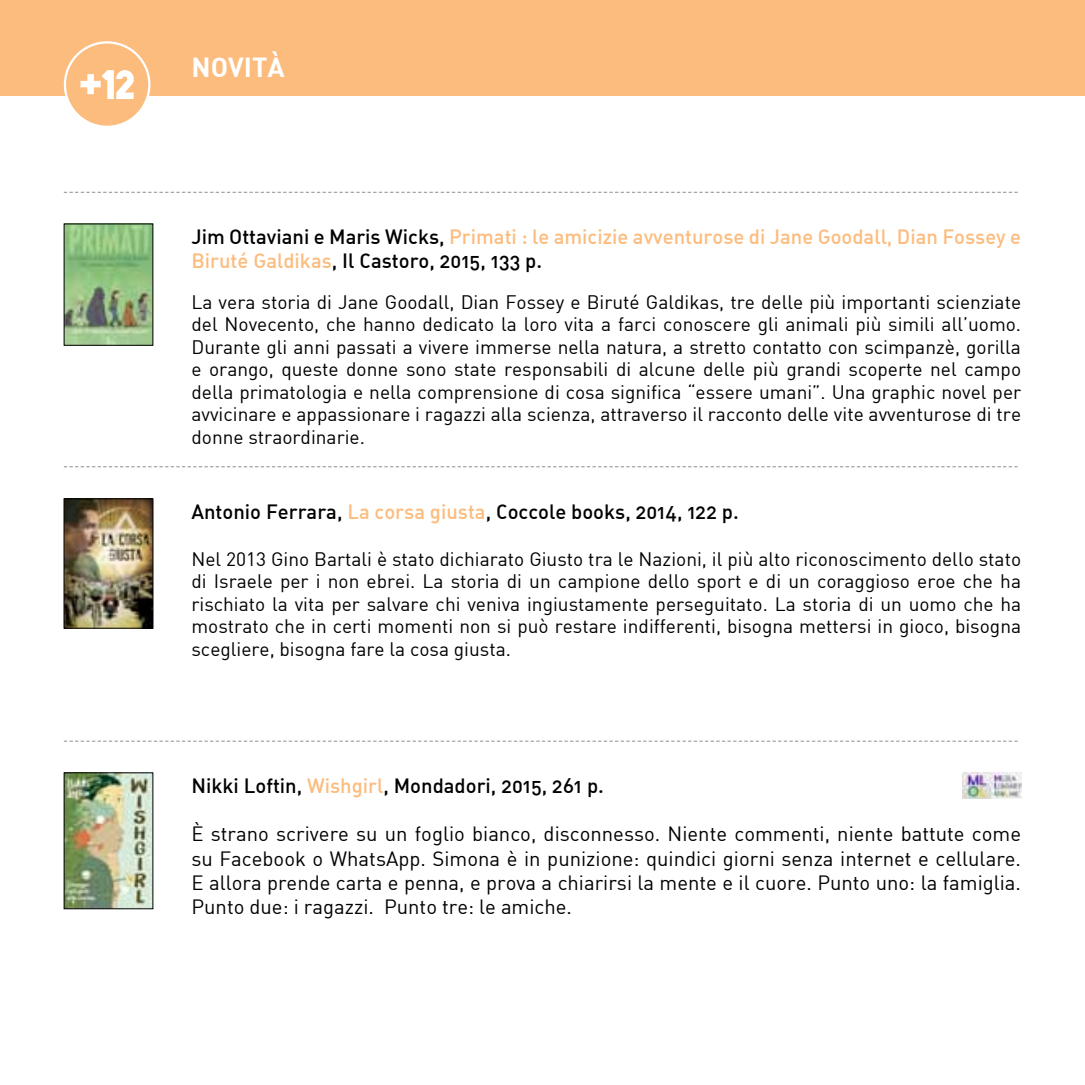
<style>
.page{position:relative;width:1085px;height:1085px;background:#fff}
.page>*{position:absolute;margin:0;border:0;box-sizing:border-box;transform-origin:0 0}
.t1{font:27px "DIN Bold";color:#fff}
.t2{font:20.25px/24.3px "DIN";color:#000;text-align:justify}
.t3{font:20.25px/24.3px "DIN Medium Alternate";color:#fcbc7e}
.t4{font:20.25px "DIN Medium Alternate";color:#000}
.t5{font:19.12px/22.5px "DIN";color:#000;text-align:justify}
.s1{color:#000}
.s2{color:#fcbc7e}
</style>
<div class="page">
<svg style="left:64px;top:466px;width:953px;height:1px"></svg>
<svg style="left:64px;top:192px;width:953px;height:1px"></svg>
<svg style="left:64px;top:740px;width:953px;height:1px"></svg>
<div style="left:0;top:0;width:1084px;height:96px;background:#fcbc7e"></div>
<div style="left:64px;top:41px;width:86px;height:87px;background:#fcbc7e;border:2px solid #fff;border-radius:50%"></div>
<svg style="left:80px;top:70px;width:54px;height:29px"></svg>
<img style="left:66px;top:226px;width:85px;height:117px">
<img style="left:66px;top:774px;width:85px;height:132px">
<div style="left:64px;top:772px;width:89px;height:136px;border:1px solid #000"></div>
<img style="left:66px;top:500px;width:85px;height:126px">
<div style="left:64px;top:498px;width:89px;height:130px;border:1px solid #000"></div>
<img style="left:962px;top:772px;width:58px;height:26px">
<h1 class="t1" style="left:191px;top:50px;width:95px">NOVITÀ</h1>
<p class="t3" style="left:191px;top:224px;width:831px"><span class="s1">Jim Ottaviani e Maris Wicks,</span> Primati : le amicizie avventurose di Jane Goodall, Dian Fossey e<br>Biruté Galdikas<span class="s1">, I l Castoro, 2015, 133 p.</span></p>
<p class="t5" style="left:191px;top:290px;width:831px">La vera storia di Jane Goodall, Dian Fossey e Biruté Galdikas, tre delle più importanti scienziate del Novecento, che hanno dedicato la loro vita a farci conoscere gli animali più simili all’uomo.<br>Durante gli anni passati a vivere immerse nella natura, a stretto contatto con scimpanzè, gorilla e orango, queste donne sono state responsabili di alcune delle più grandi scoperte nel campo della primatologia e nella comprensione di cosa significa “essere umani”. Una graphic novel per avvicinare e appassionare i ragazzi alla scienza, attraverso il racconto delle vite avventurose di tre donne straordinarie.</p>
<p class="t4" style="left:191px;top:498px;width:549px">Antonio Ferrara, <span class="s2">La corsa giusta</span>, Coccole books, 2014, 122 p.</p>
<p class="t5" style="left:191px;top:547px;width:831px">Nel 2013 Gino Bartali è stato dichiarato Giusto tra le Nazioni, il più alto riconoscimento dello stato di Israele per i non ebrei. La storia di un campione dello sport e di un coraggioso eroe che ha rischiato la vita per salvare chi veniva ingiustamente perseguitato. La storia di un uomo che ha mostrato che in certi momenti non si può restare indifferenti, bisogna mettersi in gioco, bisogna scegliere, bisogna fare la cosa giusta.</p>
<p class="t4" style="left:191px;top:772px;width:414px">Nikki Loftin, <span class="s2">Wishgirl</span>, Mondadori, 2015, 261 p.</p>
<p class="t2" style="left:191px;top:821px;width:831px">È strano scrivere su un foglio bianco, disconnesso. Niente commenti, niente battute come su Facebook o WhatsApp. Simona è in punizione: quindici giorni senza internet e cellulare.<br>E allora prende carta e penna, e prova a chiarirsi la mente e il cuore. Punto uno: la famiglia.<br>Punto due: i ragazzi. Punto tre: le amiche.</p>
</div>
